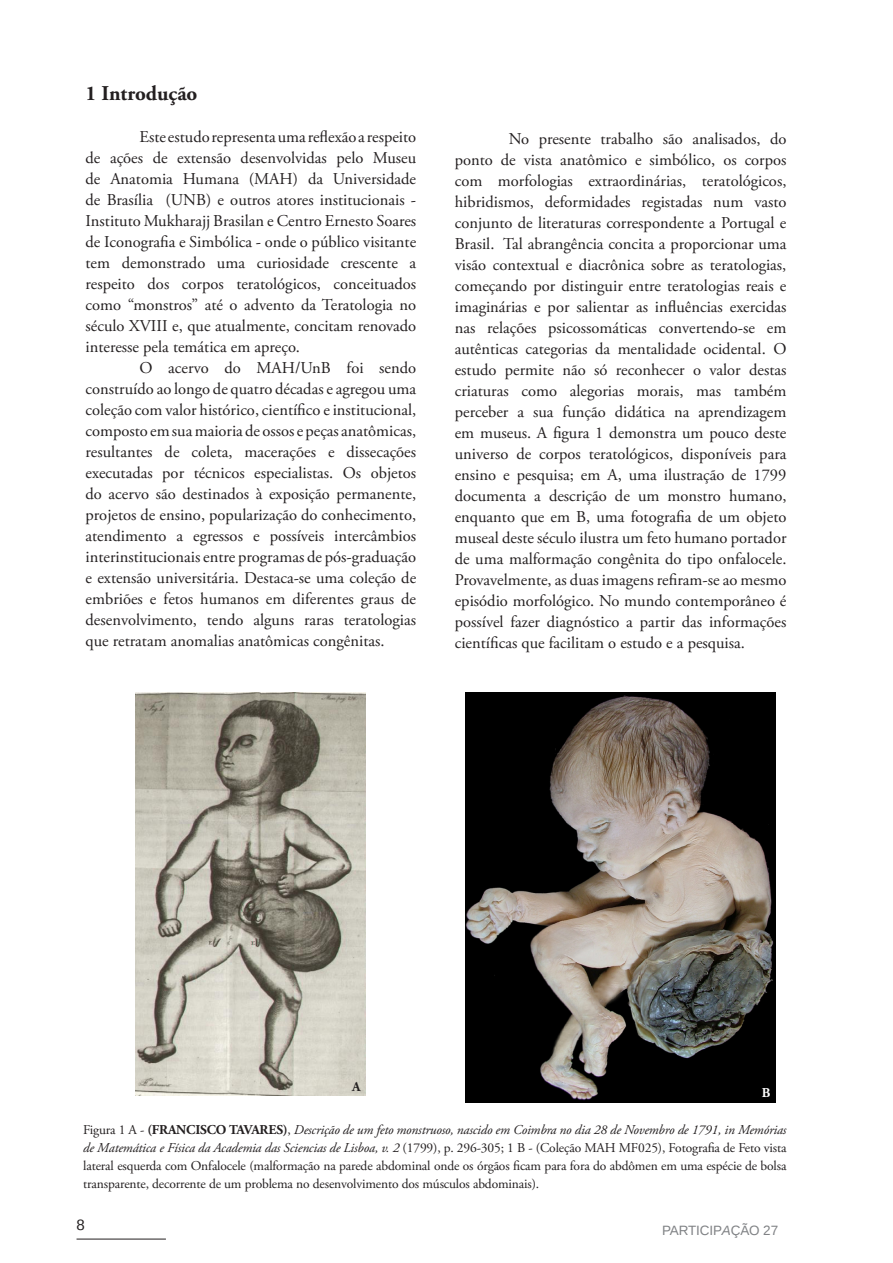
<style>
.page{position:relative;width:893px;height:1263px;background:#fff}
.page>*{position:absolute;margin:0;border:0;box-sizing:border-box;transform-origin:0 0}
.t1{font:700 21px "Adobe Garamond Pro";color:#231f20}
.t2{font:16.5px/21px "Adobe Garamond Pro";color:#231f20;text-align:justify}
.t3{font:15px "Un B Office";color:#231f20}
.t4{font:13.5px/18px "Adobe Garamond Pro";letter-spacing:-.01em;color:#231f20;text-align:justify}
.t5{font:13.5px "Un B Office";letter-spacing:-.01em;color:#808285}
.t6{font:700 13.5px "Adobe Garamond Pro";color:#231f20}
.t7{font:700 13.5px "Adobe Garamond Pro";color:#fff}
.s1{font-weight:700}
.s2{font-style:italic}
</style>
<div class="page">
<hr style="left:77px;top:1239px;width:89px;height:1px;background:#231f20">
<img style="left:136px;top:692px;width:230px;height:403px">
<img style="left:466px;top:692px;width:310px;height:410px">
<p class="t1" style="left:86px;top:81px;width:113px">1 Introdução</p>
<p class="t2" style="left:86px;top:127px;width:332px;text-indent:54px">Este estudo representa uma reflexão a respeito de ações de extensão desenvolvidas pelo Museu de Anatomia Humana (MAH) da Universidade de Brasília (UNB) e outros atores institucionais - Instituto Mukharajj Brasilan e Centro Ernesto Soares de Iconografia e Simbólica - onde o público visitante tem demonstrado uma curiosidade crescente a respeito dos corpos teratológicos, conceituados como “monstros” até o advento da Teratologia no século XVIII e, que atualmente, concitam renovado interesse pela temática em apreço.</p>
<p class="t2" style="left:86px;top:358px;width:332px;text-indent:54px">O acervo do MAH/UnB foi sendo construído ao longo de quatro décadas e agregou uma coleção com valor histórico, científico e institucional, composto em sua maioria de ossos e peças anatômicas, resultantes de coleta, macerações e dissecações executadas por técnicos especialistas. Os objetos do acervo são destinados à exposição permanente, projetos de ensino, popularização do conhecimento, atendimento a egressos e possíveis intercâmbios interinstitucionais entre programas de pós-graduação e extensão universitária. Destaca-se uma coleção de embriões e fetos humanos em diferentes graus de desenvolvimento, tendo alguns raras teratologias que retratam anomalias anatômicas congênitas.</p>
<p class="t2" style="left:455px;top:129px;width:333px;text-indent:54px">No presente trabalho são analisados, do ponto de vista anatômico e simbólico, os corpos com morfologias extraordinárias, teratológicos, hibridismos, deformidades registadas num vasto conjunto de literaturas correspondente a Portugal e Brasil. Tal abrangência concita a proporcionar uma visão contextual e diacrônica sobre as teratologias, começando por distinguir entre teratologias reais e imaginárias e por salientar as influências exercidas nas relações psicossomáticas convertendo-se em autênticas categorias da mentalidade ocidental. O estudo permite não só reconhecer o valor destas criaturas como alegorias morais, mas também perceber a sua função didática na aprendizagem em museus. A figura 1 demonstra um pouco deste universo de corpos teratológicos, disponíveis para ensino e pesquisa; em A, uma ilustração de 1799 documenta a descrição de um monstro humano, enquanto que em B, uma fotografia de um objeto museal deste século ilustra um feto humano portador de uma malformação congênita do tipo onfalocele.<br>Provavelmente, as duas imagens refiram-se ao mesmo episódio morfológico. No mundo contemporâneo é possível fazer diagnóstico a partir das informações científicas que facilitam o estudo e a pesquisa.</p>
<p class="t6" style="left:352px;top:1078px;width:10px">A</p>
<p class="t7" style="left:762px;top:1085px;width:10px">B</p>
<p class="t4" style="left:83px;top:1121px;width:705px">Figura 1 A - <span class="s1">(FRANCISCO TAVARES)</span>, <span class="s2">Descrição de um feto monstruoso, nascido em Coimbra no dia 28 de Novembro de 1791, in Memórias de Matemática e Física da Academia das Sciencias de Lisboa, v. 2</span> (1799), p. 296-305; 1 B - (Coleção MAH MF025), Fotografia de Feto vista lateral esquerda com Onfalocele (malformação na parede abdominal onde os órgãos ficam para fora do abdômen em uma espécie de bolsa transparente, decorrente de um problema no desenvolvimento dos músculos abdominais).</p>
<p class="t3" style="left:77px;top:1216px;width:10px">8</p>
<p class="t5" style="left:662px;top:1222px;width:118px">PARTICIP<span class="s2">A</span>ÇÃO 27</p>
</div>
